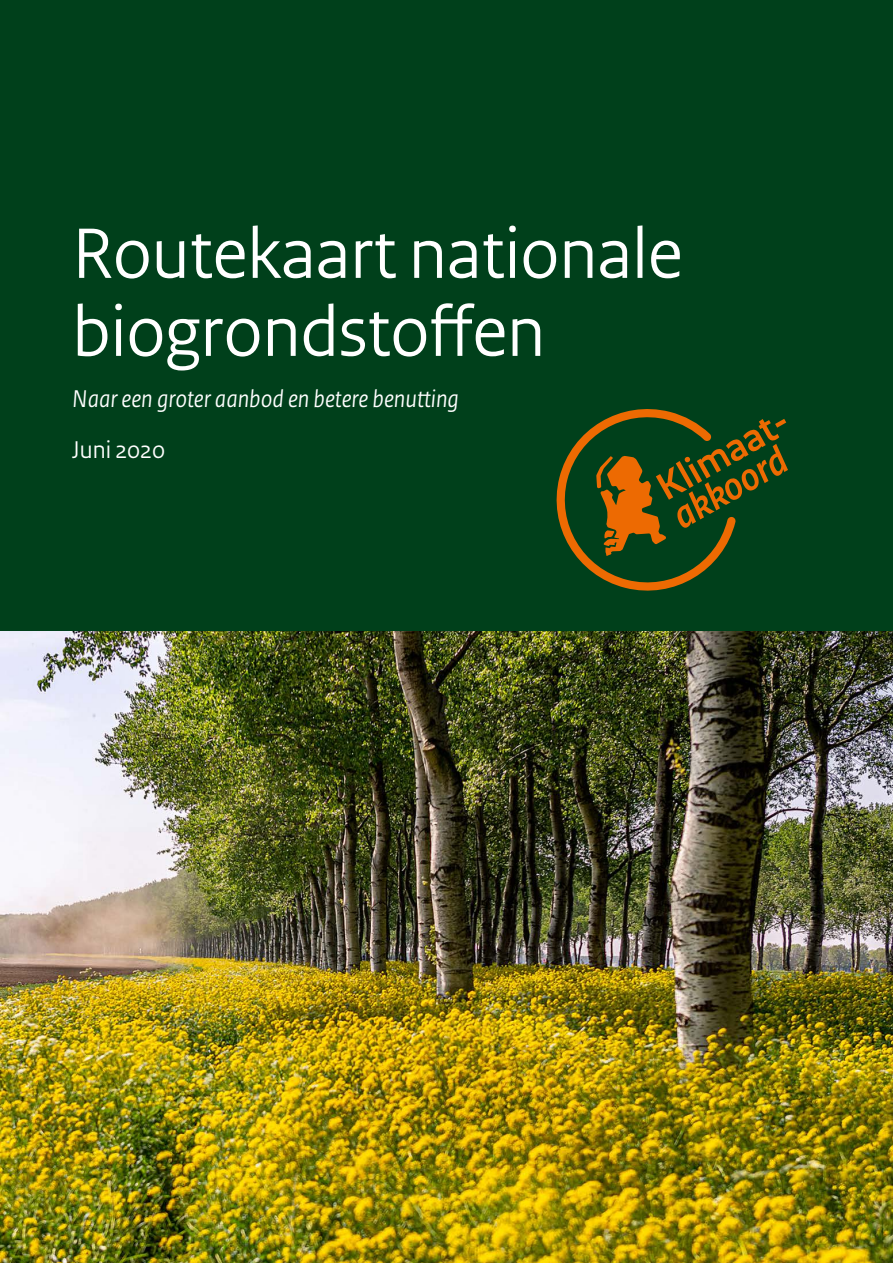
<style>
.page{position:relative;width:893px;height:1263px;background:#fff}
.page>*{position:absolute;margin:0;border:0;box-sizing:border-box;transform-origin:0 0}
.t1{font:75px/78px "Rijksoverheid Sans Heading";color:#fff}
._02_RO_Subtitel{font:italic 25.5px "Rijksoverheid Sans Heading";color:#fff}
._02_RO_Subtitel-2{font:25.5px "Rijksoverheid Sans Heading";color:#fff}
</style>
<div class="page">
<div style="left:0;top:0;width:893px;height:631px;background:#00401b"></div>
<img style="left:0;top:631px;width:893px;height:632px">
<svg style="left:557px;top:409px;width:231px;height:182px"></svg>
<h1 class="t1" style="left:72px;top:215px;width:612px">Routekaart nationale biogrondstoffen</h1>
<p class="_02_RO_Subtitel" style="left:72px;top:384px;width:388px">Naar een groter aanbod en betere benutting</p>
<p class="_02_RO_Subtitel-2" style="left:72px;top:435px;width:94px">Juni 2020</p>
</div>
